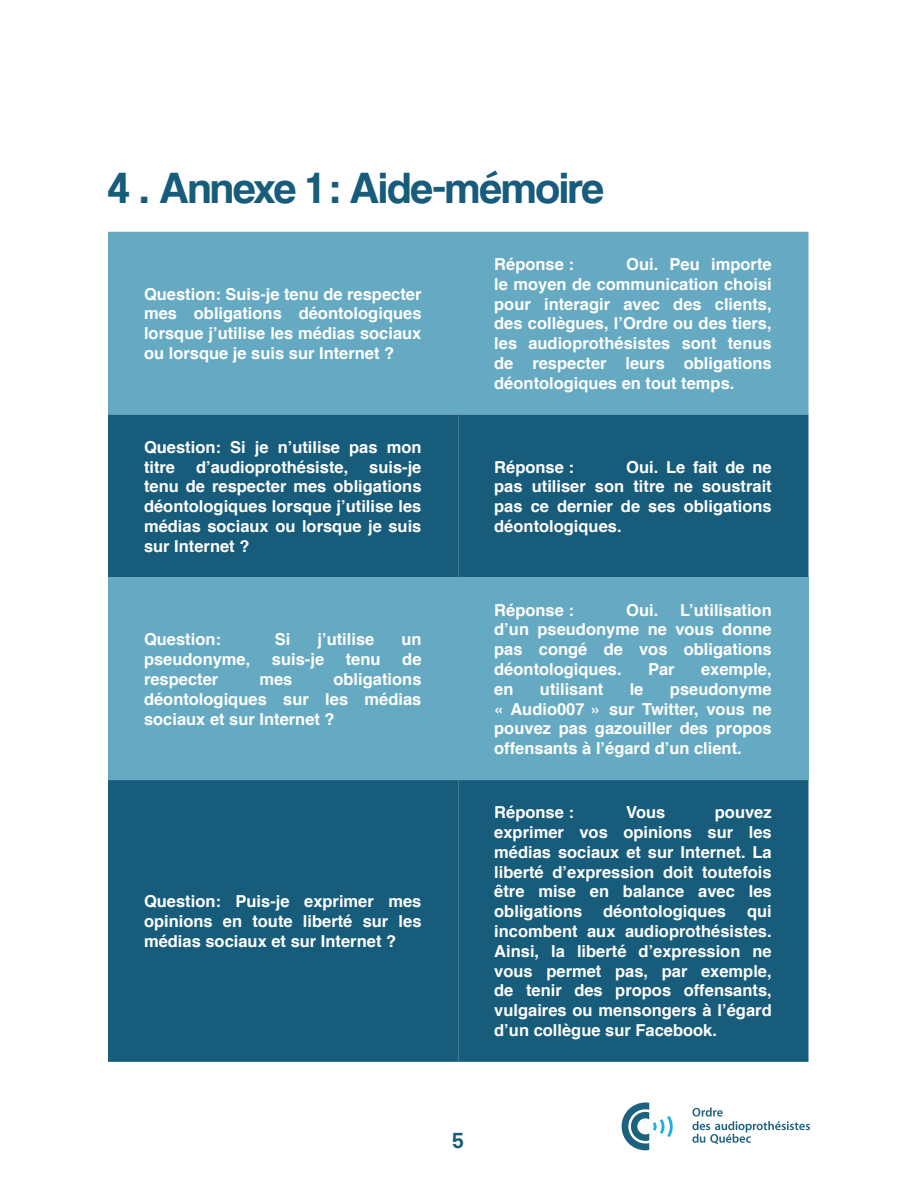
<style>
.page{position:relative;width:918px;height:1188px;background:#fff}
.page>*{position:absolute;margin:0;border:0;box-sizing:border-box;transform-origin:0 0}
.Titre{font:45px "Coolvetica Rg";color:#175c7b}
.t1{font:22.5px "Coolvetica Rg";color:#175c7b}
.Tableau_question_rép{font:700 16.5px/19.8px "Helvetica";color:#fff;text-align:justify}
</style>
<div class="page">
<svg style="left:622px;top:1103px;width:51px;height:47px"></svg>
<svg style="left:692px;top:1108px;width:118px;height:36px"></svg>
<div style="left:108px;top:232px;width:700px;height:183px;background:#65aac2"></div>
<div style="left:108px;top:415px;width:350px;height:647px;background:#175c7b"></div>
<div style="left:458px;top:415px;width:350px;height:647px;background:#175c7b"></div>
<div style="left:108px;top:578px;width:350px;height:202px;background:#65aac2"></div>
<div style="left:458px;top:578px;width:350px;height:202px;background:#65aac2"></div>
<p class="Titre" style="left:108px;top:161px;width:497px">4 . Annexe 1 : Aide-mémoire</p>
<p class="Tableau_question_rép" style="left:144px;top:284px;width:279px">Question: Suis-je tenu de respecter mes obligations déontologiques lorsque j’utilise les médias sociaux ou lorsque je suis sur Internet ?</p>
<p class="Tableau_question_rép" style="left:494px;top:254px;width:81px">Réponse :</p>
<p class="Tableau_question_rép" style="left:494px;top:254px;width:279px;text-indent:132px">Oui. Peu importe le moyen de communication choisi pour interagir avec des clients, des collègues, l’Ordre ou des tiers, les audioprothésistes sont tenus de respecter leurs obligations déontologiques en tout temps.</p>
<p class="Tableau_question_rép" style="left:144px;top:437px;width:279px">Question: Si je n’utilise pas mon titre</p>
<p class="Tableau_question_rép" style="left:196px;top:457px;width:154px">d’audioprothésiste,</p>
<p class="Tableau_question_rép" style="left:144px;top:457px;width:279px;text-indent:225px">suis-je tenu de respecter mes obligations déontologiques lorsque j’utilise les médias sociaux ou lorsque je suis sur Internet ?</p>
<p class="Tableau_question_rép" style="left:494px;top:457px;width:81px">Réponse :</p>
<p class="Tableau_question_rép" style="left:494px;top:457px;width:279px;text-indent:132px">Oui. Le fait de ne pas utiliser son titre ne soustrait pas ce dernier de ses obligations déontologiques.</p>
<p class="Tableau_question_rép" style="left:144px;top:630px;width:79px">Question:</p>
<p class="Tableau_question_rép" style="left:275px;top:630px;width:17px">Si</p>
<p class="Tableau_question_rép" style="left:318px;top:630px;width:58px">j’utilise</p>
<p class="Tableau_question_rép" style="left:401px;top:630px;width:22px">un</p>
<p class="Tableau_question_rép" style="left:144px;top:650px;width:108px">pseudonyme,</p>
<p class="Tableau_question_rép" style="left:272px;top:650px;width:54px">suis-je</p>
<p class="Tableau_question_rép" style="left:346px;top:650px;width:36px">tenu</p>
<p class="Tableau_question_rép" style="left:402px;top:650px;width:21px">de</p>
<p class="Tableau_question_rép" style="left:144px;top:669px;width:76px">respecter</p>
<p class="Tableau_question_rép" style="left:259px;top:669px;width:35px">mes</p>
<p class="Tableau_question_rép" style="left:144px;top:669px;width:279px;text-indent:190px">obligations déontologiques sur les médias sociaux et sur Internet ?</p>
<p class="Tableau_question_rép" style="left:144px;top:892px;width:279px">Question: Puis-je exprimer mes opinions en toute liberté sur les médias sociaux et sur Internet ?</p>
<p class="Tableau_question_rép" style="left:494px;top:600px;width:81px">Réponse :</p>
<p class="Tableau_question_rép" style="left:626px;top:600px;width:34px">Oui.</p>
<p class="Tableau_question_rép" style="left:494px;top:600px;width:279px;text-indent:186px">L’utilisation d’un pseudonyme ne vous donne pas congé de vos obligations déontologiques.</p>
<p class="Tableau_question_rép" style="left:648px;top:660px;width:28px">Par</p>
<p class="Tableau_question_rép" style="left:701px;top:660px;width:72px">exemple,</p>
<p class="Tableau_question_rép" style="left:494px;top:679px;width:21px">en</p>
<p class="Tableau_question_rép" style="left:540px;top:679px;width:65px">utilisant</p>
<p class="Tableau_question_rép" style="left:630px;top:679px;width:15px">le</p>
<p class="Tableau_question_rép" style="left:494px;top:679px;width:279px;text-indent:176px">pseudonyme « Audio007 » sur Twitter, vous ne pouvez pas gazouiller des propos offensants à l’égard d’un client.</p>
<p class="Tableau_question_rép" style="left:494px;top:803px;width:81px">Réponse :</p>
<p class="Tableau_question_rép" style="left:626px;top:803px;width:41px">Vous</p>
<p class="Tableau_question_rép" style="left:494px;top:803px;width:279px;text-indent:221px">pouvez exprimer vos opinions sur les médias sociaux et sur Internet. La liberté d’expression doit toutefois être mise en balance avec les obligations</p>
<p class="Tableau_question_rép" style="left:603px;top:902px;width:124px">déontologiques</p>
<p class="Tableau_question_rép" style="left:494px;top:902px;width:279px;text-indent:253px">qui incombent aux audioprothésistes.<br>Ainsi, la liberté d’expression ne vous permet pas, par exemple, de tenir des propos offensants, vulgaires ou mensongers à l’égard d’un collègue sur Facebook.</p>
<h2 class="t1" style="left:453px;top:1127px;width:12px">5</h2>
</div>
